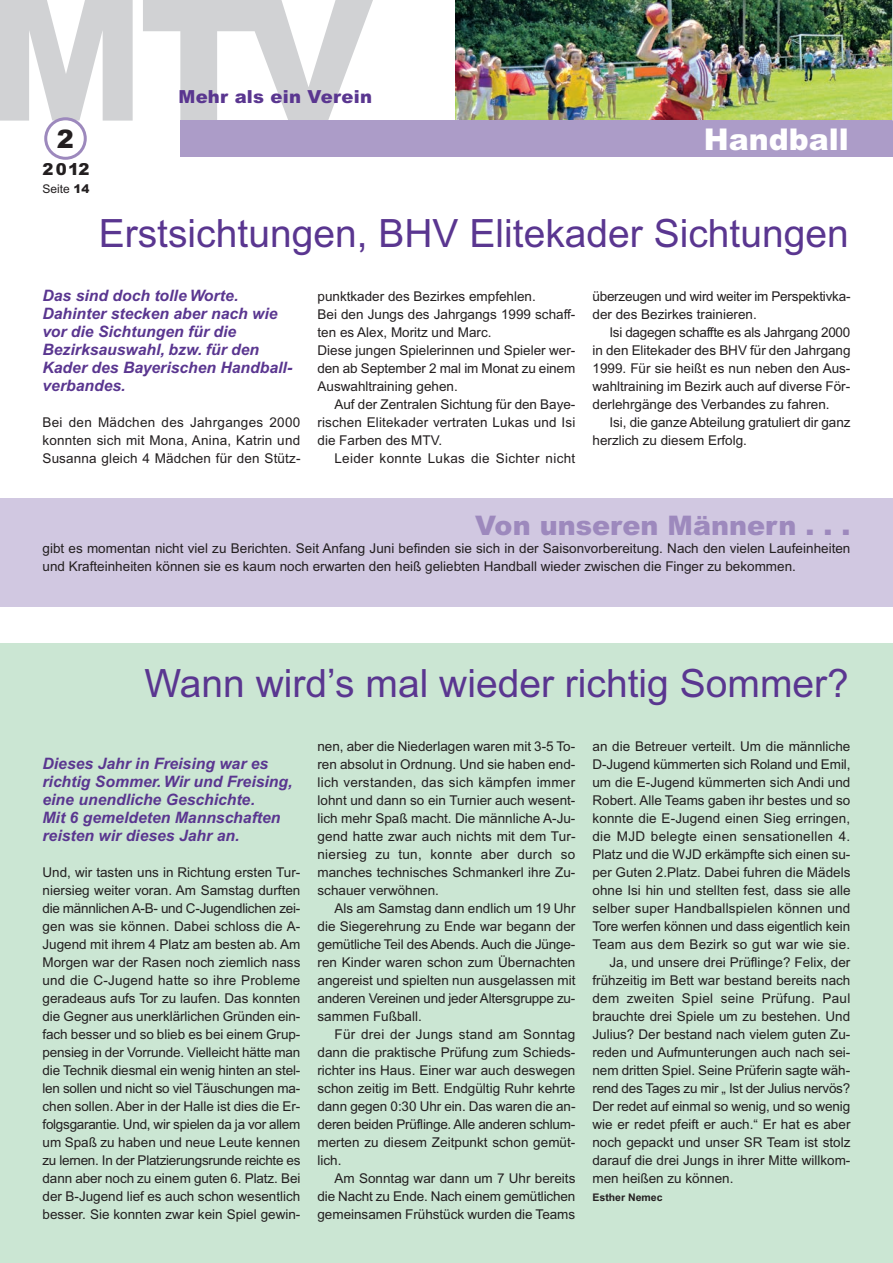
<style>
.page{position:relative;width:893px;height:1263px;background:#fff}
.page>*{position:absolute;margin:0;border:0;box-sizing:border-box;transform-origin:0 0}
.t1{font:39px "Arial";color:#5a3690}
.t2{font:900 30px "Arial";color:#fff}
.t3{font:900 27px "Arial";color:#9d89bd}
.t4{font:900 25.5px "Arial";color:#231f20}
.t5{font:900 18px "Arial";letter-spacing:.015em;color:#5a3690}
.t6{font:900 16.5px "Arial";color:#231f20}
.t7{font:italic 700 15.75px/18px "Arial";color:#5a3690}
.t8{font:13.5px/18px "Arial";color:#231f20;text-align:justify}
.t9{font:13.5px "Arial";letter-spacing:.02em;color:#231f20}
.t10{font:13.5px "Arial";letter-spacing:-.02em;color:#231f20}
.t11{font:12px "Arial";color:#231f20}
.t12{font:700 10.5px "Arial";color:#231f20}
.s1{font-weight:900}
</style>
<div class="page">
<div style="left:0;top:644px;width:893px;height:619px;background:#cbe6d3"></div>
<div style="left:0;top:499px;width:893px;height:108px;background:#d1c8e1"></div>
<img style="left:455px;top:0;width:437px;height:121px">
<svg style="left:143px;top:0;width:234px;height:121px"></svg>
<div style="left:180px;top:121px;width:713px;height:36px;background:#ac9cc8"></div>
<svg style="left:0;top:0;width:133px;height:160px"></svg>
<hr style="left:892px;top:0;width:1px;height:157px;background:#fff">
<svg style="left:892px;top:0;width:1px;height:121px"></svg>
<h3 class="t5" style="left:178px;top:85px;width:195px">Mehr als ein Verein</h3>
<h3 class="t4" style="left:57px;top:122px;width:19px">2</h3>
<h2 class="t2" style="left:704px;top:120px;width:147px">Handball</h2>
<p class="t6" style="left:43px;top:159px;width:48px">2012</p>
<p class="t11" style="left:43px;top:184px;width:48px">Seite <span class="s1">14</span></p>
<h1 class="t1" style="left:99px;top:219px;width:752px">Erstsichtungen, BHV Elitekader Sichtungen</h1>
<p class="t7" style="left:43px;top:286px;width:251px">Das sind doch tolle Worte.<br>Dahinter stecken aber nach wie vor die Sichtungen für die<br>Bezirksauswahl, bzw. für den<br>Kader des Bayerischen Handball&shy;verbandes.</p>
<p class="t8" style="left:43px;top:414px;width:260px">Bei den Mädchen des Jahrganges 2000 konnten sich mit Mona, Anina, Katrin und Susanna gleich 4 Mädchen für den Stütz-</p>
<p class="t8" style="left:317px;top:288px;width:259px;text-align:left">punktkader des Bezirkes empfehlen.<br>Bei den Jungs des Jahrgangs 1999 schaff&shy;ten es Alex, Moritz und Marc.<br>Diese jungen Spielerinnen und Spieler wer&shy;den ab September 2 mal im Monat zu einem Auswahltraining gehen.</p>
<p class="t8" style="left:317px;top:396px;width:259px;text-indent:17px">Auf der Zentralen Sichtung für den Baye&shy;rischen Elitekader vertraten Lukas und Isi die Farben des MTV.</p>
<p class="t9" style="left:334px;top:453px;width:242px">Leider konnte Lukas die Sichter nicht</p>
<p class="t8" style="left:592px;top:288px;width:260px">überzeugen und wird weiter im Perspektivka&shy;der des Bezirkes trainieren.</p>
<p class="t8" style="left:592px;top:324px;width:260px;text-indent:17px">Isi dagegen schaffte es als Jahrgang 2000 in den Elitekader des BHV für den Jahrgang 1999. Für sie heißt es nun neben den Aus&shy;wahltraining im Bezirk auch auf diverse För&shy;derlehrgänge des Verbandes zu fahren.</p>
<p class="t8" style="left:592px;top:414px;width:260px;text-indent:17px">Isi, die ganze Abteilung gratuliert dir ganz herzlich zu diesem Erfolg.</p>
<h3 class="t3" style="left:475px;top:508px;width:377px">Von unseren Männern . . .</h3>
<p class="t8" style="left:43px;top:540px;width:809px">gibt es momentan nicht viel zu Berichten. Seit Anfang Juni befinden sie sich in der Saisonvorbereitung. Nach den vielen Laufeinheiten und Krafteinheiten können sie es kaum noch erwarten den heiß geliebten Handball wieder zwischen die Finger zu bekommen.</p>
<h1 class="t1" style="left:145px;top:669px;width:706px">Wann wird’s mal wieder richtig Sommer?</h1>
<p class="t7" style="left:43px;top:754px;width:251px">Dieses Jahr in Freising war es richtig Sommer. Wir und Freising, eine unendliche Geschichte.<br>Mit 6 gemeldeten Mannschaften reisten wir dieses Jahr an.</p>
<p class="t8" style="left:43px;top:864px;width:259px">Und, wir tasten uns in Richtung ersten Tur&shy;niersieg weiter voran. Am Samstag durften die männlichen A-B- und C-Jugendlichen zei&shy;gen was sie können. Dabei schloss die A-Jugend mit ihrem 4 Platz am besten ab. Am Morgen war der Rasen noch ziemlich nass und die C-Jugend hatte so ihre Probleme geradeaus aufs Tor zu laufen. Das konnten die Gegner aus unerklärlichen Gründen ein&shy;fach besser und so blieb es bei einem Grup&shy;pensieg in der Vorrunde. Vielleicht hätte man die Technik diesmal ein wenig hinten an stel&shy;len sollen und nicht so viel Täuschungen ma&shy;chen sollen. Aber in der Halle ist dies die Er&shy;folgsgarantie. Und, wir spielen da ja vor allem um Spaß zu haben und neue Leute kennen zu lernen. In der Platzierungsrunde reichte es dann aber noch zu einem guten 6. Platz. Bei der B-Jugend lief es auch schon wesentlich besser. Sie konnten zwar kein Spiel gewin-</p>
<p class="t8" style="left:317px;top:738px;width:260px">nen, aber die Niederlagen waren mit 3-5 To&shy;ren absolut in Ordnung. Und sie haben end&shy;lich verstanden, das sich kämpfen immer lohnt und dann so ein Turnier auch wesent&shy;lich mehr Spaß macht. Die männliche A-Ju&shy;gend hatte zwar auch nichts mit dem Tur&shy;niersieg zu tun, konnte aber durch so manches technisches Schmankerl ihre Zu&shy;schauer verwöhnen.</p>
<p class="t8" style="left:317px;top:900px;width:260px;text-indent:17px">Als am Samstag dann endlich um 19 Uhr die Siegerehrung zu Ende war begann der gemütliche Teil des Abends. Auch die Jünge&shy;ren Kinder waren schon zum Übernachten angereist und spielten nun ausgelassen mit anderen Vereinen und jeder Altersgruppe zu&shy;sammen Fußball.</p>
<p class="t8" style="left:317px;top:1026px;width:260px;text-indent:17px">Für drei der Jungs stand am Sonntag dann die praktische Prüfung zum Schieds&shy;richter ins Haus. Einer war auch deswegen schon zeitig im Bett. Endgültig Ruhr kehrte dann gegen 0:30 Uhr ein. Das waren die an&shy;deren beiden Prüflinge. Alle anderen schlum&shy;merten zu diesem Zeitpunkt schon gemüt&shy;lich.</p>
<p class="t8" style="left:317px;top:1170px;width:259px;text-indent:17px">Am Sonntag war dann um 7 Uhr bereits die Nacht zu Ende. Nach einem gemütlichen gemeinsamen Frühstück wurden die Teams</p>
<p class="t8" style="left:592px;top:738px;width:259px">an die Betreuer verteilt. Um die männliche</p>
<p class="t8" style="left:592px;top:756px;width:260px">D-Jugend kümmerten sich Roland und Emil,</p>
<p class="t8" style="left:592px;top:774px;width:259px">um die E-Jugend kümmerten sich Andi und</p>
<p class="t8" style="left:592px;top:792px;width:259px">Robert. Alle Teams gaben ihr bestes und so</p>
<p class="t8" style="left:592px;top:810px;width:259px">konnte die E-Jugend einen Sieg erringen,</p>
<p class="t9" style="left:592px;top:831px;width:259px">die MJD belegte einen sensationellen 4.</p>
<p class="t8" style="left:592px;top:846px;width:259px">Platz und die WJD erkämpfte sich einen su-</p>
<p class="t8" style="left:592px;top:864px;width:259px">per Guten 2.Platz. Dabei fuhren die Mädels</p>
<p class="t8" style="left:592px;top:882px;width:260px">ohne Isi hin und stellten fest, dass sie alle</p>
<p class="t8" style="left:592px;top:900px;width:259px">selber super Handballspielen können und</p>
<p class="t8" style="left:592px;top:918px;width:259px">Tore werfen können und dass eigentlich kein</p>
<p class="t8" style="left:592px;top:936px;width:259px">Team aus dem Bezirk so gut war wie sie.</p>
<p class="t8" style="left:609px;top:954px;width:242px">Ja, und unsere drei Prüflinge? Felix, der</p>
<p class="t8" style="left:592px;top:972px;width:259px">frühzeitig im Bett war bestand bereits nach</p>
<p class="t9" style="left:592px;top:993px;width:259px">dem zweiten Spiel seine Prüfung. Paul</p>
<p class="t8" style="left:592px;top:1008px;width:259px">brauchte drei Spiele um zu bestehen. Und</p>
<p class="t8" style="left:592px;top:1026px;width:259px">Julius? Der bestand nach vielem guten Zu-</p>
<p class="t8" style="left:592px;top:1044px;width:259px">reden und Aufmunterungen auch nach sei-</p>
<p class="t8" style="left:592px;top:1062px;width:259px">nem dritten Spiel. Seine Prüferin sagte wäh-</p>
<p class="t10" style="left:592px;top:1083px;width:259px">rend des Tages zu mir „ Ist der Julius nervös?</p>
<p class="t8" style="left:592px;top:1098px;width:259px">Der redet auf einmal so wenig, und so wenig</p>
<p class="t8" style="left:592px;top:1116px;width:260px">wie er redet pfeift er auch.“ Er hat es aber</p>
<p class="t8" style="left:592px;top:1134px;width:259px">noch gepackt und unser SR Team ist stolz</p>
<p class="t8" style="left:592px;top:1152px;width:259px">darauf die drei Jungs in ihrer Mitte willkom-</p>
<p class="t8" style="left:592px;top:1170px;width:143px">men heißen zu können.</p>
<p class="t12" style="left:592px;top:1191px;width:72px">Esther Nemec</p>
</div>
